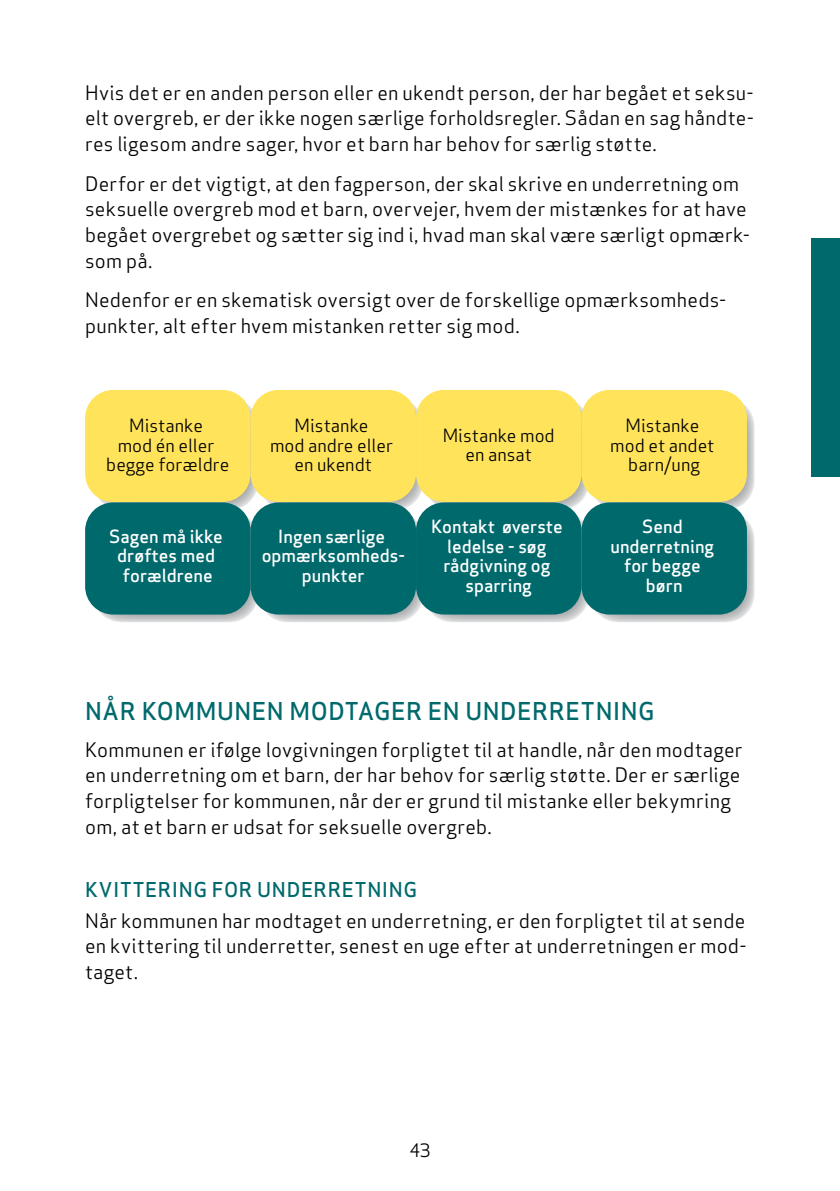
<style>
.page{position:relative;width:840px;height:1191px;background:#fff}
.page>*{position:absolute;margin:0;border:0;box-sizing:border-box;transform-origin:0 0}
.t1{font:500 24px "Apex Sans";letter-spacing:.02em;color:#00696c}
.t2{font:500 20px "Apex Sans";letter-spacing:.03em;color:#00696c}
.t3{font:19.6px/25.6px "Apex Sans";letter-spacing:.01em;color:#000}
.t4{font:18px "Apex Sans";color:#000}
.t5{font:500 17.8px/19.8px "Apex Sans";color:#fff;text-align:center}
.t6{font:17.8px/19.8px "Apex Sans";color:#000;text-align:center}
</style>
<div class="page">
<svg style="left:93px;top:510px;width:165px;height:112px"></svg>
<svg style="left:258px;top:510px;width:165px;height:112px"></svg>
<svg style="left:423px;top:510px;width:166px;height:112px"></svg>
<svg style="left:589px;top:398px;width:165px;height:112px"></svg>
<svg style="left:589px;top:510px;width:165px;height:112px;background:#b5bfc0"></svg>
<div style="left:85px;top:390px;width:165px;height:112px;background:#ffe35b;border-radius:28px"></div>
<div style="left:85px;top:502px;width:165px;height:112px;background:#00696c;border-radius:28px"></div>
<div style="left:250px;top:390px;width:166px;height:112px;background:#ffe35b;border-radius:28px"></div>
<div style="left:250px;top:502px;width:166px;height:112px;background:#00696c;border-radius:28px"></div>
<div style="left:416px;top:390px;width:165px;height:112px;background:#ffe35b;border-radius:28px"></div>
<div style="left:416px;top:502px;width:165px;height:112px;background:#00696c;border-radius:28px"></div>
<div style="left:581px;top:390px;width:165px;height:112px;background:#ffe35b;border-radius:28px"></div>
<div style="left:581px;top:502px;width:165px;height:112px;background:#00696c;border-radius:28px"></div>
<div style="left:811px;top:238px;width:28px;height:238px;background:#00696c"></div>
<p class="t3" style="left:85px;top:78px;width:670px;text-align:justify">Hvis det er en anden person eller en ukendt person, der har begået et seksu&shy;elt overgreb, er der ikke nogen særlige forholdsregler. Sådan en sag håndte&shy;res ligesom andre sager, hvor et barn har behov for særlig støtte.</p>
<p class="t3" style="left:85px;top:169px;width:666px">Derfor er det vigtigt, at den fagperson, der skal skrive en underretning om seksuelle overgreb mod et barn, overvejer, hvem der mistænkes for at have begået overgrebet og sætter sig ind i, hvad man skal være særligt opmærk&shy;som på.</p>
<p class="t3" style="left:85px;top:285px;width:642px">Nedenfor er en skematisk oversigt over de forskellige opmærksomheds&shy;punkter, alt efter hvem mistanken retter sig mod.</p>
<p class="t6" style="left:106px;top:414px;width:125px">Mistanke<br>mod én eller begge forældre</p>
<p class="t5" style="left:109px;top:524px;width:115px">Sagen må ikke drøftes med forældrene</p>
<p class="t6" style="left:270px;top:414px;width:124px">Mistanke<br>mod andre eller en ukendt</p>
<p class="t5" style="left:261px;top:524px;width:145px">Ingen særlige opmærksomheds&shy;punkter</p>
<p class="t6" style="left:442px;top:423px;width:113px">Mistanke mod en ansat</p>
<p class="t5" style="left:431px;top:514px;width:133px">Kontakt øverste ledelse - søg rådgivning og sparring</p>
<p class="t6" style="left:610px;top:414px;width:106px">Mistanke mod et andet barn/ung</p>
<p class="t5" style="left:610px;top:514px;width:105px">Send underretning for begge børn</p>
<p class="t1" style="left:85px;top:690px;width:570px">NÅR KOMMUNEN MODTAGER EN UNDERRETNING</p>
<p class="t3" style="left:85px;top:735px;width:658px">Kommunen er ifølge lovgivningen forpligtet til at handle, når den modtager en underretning om et barn, der har behov for særlig støtte. Der er særlige forpligtelser for kommunen, når der er grund til mistanke eller bekymring om, at et barn er udsat for seksuelle overgreb.</p>
<p class="t2" style="left:85px;top:871px;width:333px">KVITTERING FOR UNDERRETNING</p>
<p class="t3" style="left:85px;top:906px;width:662px;text-align:justify">Når kommunen har modtaget en underretning, er den forpligtet til at sende en kvittering til underretter, senest en uge efter at underretningen er mod&shy;taget.</p>
<p class="t4" style="left:409px;top:1135px;width:23px">43</p>
</div>
